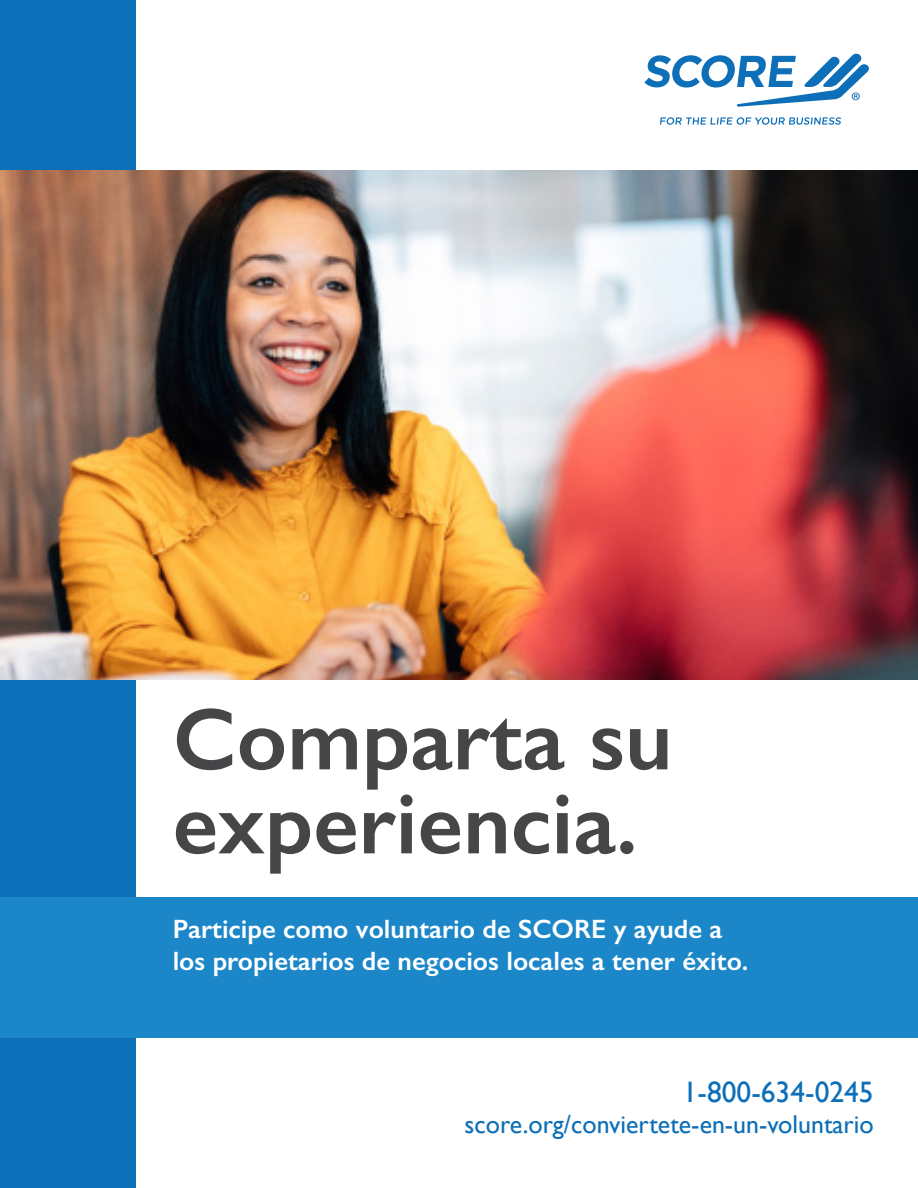
<style>
.page{position:relative;width:918px;height:1188px;background:#fff}
.page>*{position:absolute;margin:0;border:0;box-sizing:border-box;transform-origin:0 0}
.t1{font:600 88.2px/84px "Gill Sans";color:#454648}
.t2{font:29.55px "Gill Sans";color:#0c6fb8}
.t3{font:600 26.7px/32px "Gill Sans";color:#fff}
.t4{font:25.8px "Gill Sans";color:#0c6fb8}
</style>
<div class="page">
<svg style="left:660px;top:117px;width:181px;height:8px"></svg>
<svg style="left:644px;top:54px;width:225px;height:53px"></svg>
<div style="left:0;top:0;width:135px;height:1188px;background:#0c6fb8"></div>
<div style="left:0;top:897px;width:918px;height:141px;background:#1c87c8"></div>
<img style="left:0;top:170px;width:918px;height:510px">
<h1 class="t1" style="left:173px;top:697px;width:502px">Comparta su experiencia.</h1>
<p class="t3" style="left:173px;top:913px;width:577px">Participe como voluntario de SCORE y ayude a los propietarios de negocios locales a tener éxito.</p>
<p class="t2" style="left:683px;top:1074px;width:192px">1-800-634-0245</p>
<p class="t4" style="left:465px;top:1109px;width:411px">score.org/conviertete-en-un-voluntario</p>
</div>
